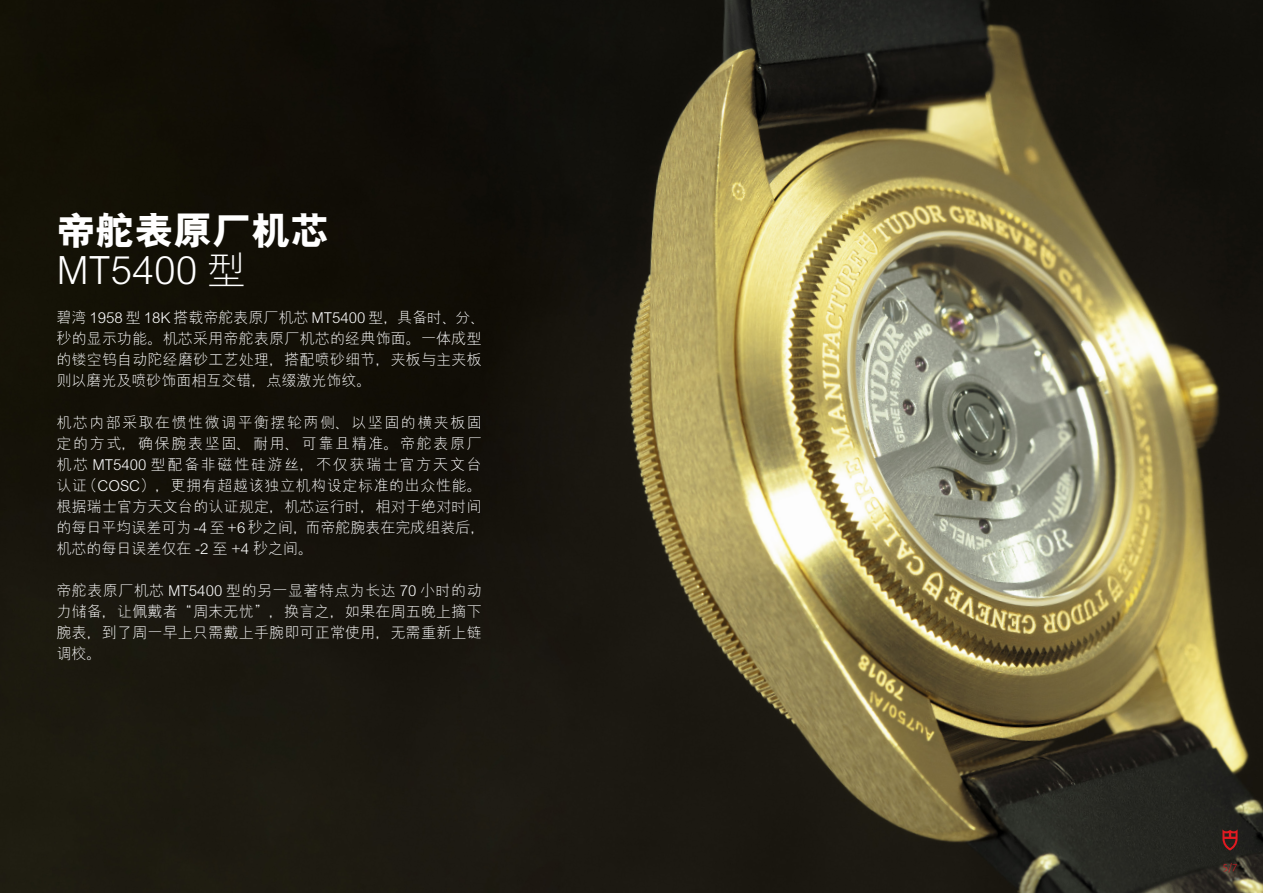
<style>
.page{position:relative;width:1263px;height:893px;background:#fff}
.page>*{position:absolute;margin:0;border:0;box-sizing:border-box;transform-origin:0 0}
.SC_-_Subheading_-_Bo{font:800 39px "M Hei PRC";color:#fff}
.SC_-_Subheading_-_Li{font:300 39px "M Hei PRC";color:#fff}
.SC_-_Body{font:300 15px/21px "M Hei PRC";letter-spacing:.015em;color:#fff}
.SC_-_Body-2{font:300 15px/21px "M Hei PRC";letter-spacing:.04em;color:#fff}
.t1{font:300 10.5px "Meta Pro";color:#e21a21}
</style>
<div class="page">
<img style="left:0;top:0;width:1263px;height:893px">
<svg style="left:1222px;top:829px;width:15px;height:21px"></svg>
<p class="SC_-_Subheading_-_Bo" style="left:56px;top:209px;width:274px">帝舵表原厂机芯</p>
<p class="SC_-_Subheading_-_Li" style="left:56px;top:250px;width:191px">MT5400 型</p>
<p class="SC_-_Body" style="left:56px;top:306px;width:430px">碧湾 1958 型 18K 搭载帝舵表原厂机芯 MT5400 型，具备时、分、秒的显示功能。机芯采用帝舵表原厂机芯的经典饰面。一体成型的镂空钨自动陀经磨砂工艺处理，搭配喷砂细节，夹板与主夹板则以磨光及喷砂饰面相互交错，点缀激光饰纹。</p>
<p class="SC_-_Body-2" style="left:56px;top:411px;width:430px">机芯内部采取在惯性微调平衡摆轮两侧、以坚固的横夹板固定的方式，确保腕表坚固、耐用、可靠且精准。帝舵表原厂机芯 MT5400 型配备非磁性硅游丝，不仅获瑞士官方天文台认证（COSC），更拥有超越该独立机构设定标准的出众性能。根据瑞士官方天文台的认证规定，机芯运行时，相对于绝对时间的每日平均误差可为 -4 至 +6 秒之间，而帝舵腕表在完成组装后，机芯的每日误差仅在 -2 至 +4 秒之间。</p>
<p class="SC_-_Body" style="left:56px;top:579px;width:427px;text-align:justify">帝舵表原厂机芯 MT5400 型的另一显著特点为长达 70 小时的动力储备，让佩戴者“周末无忧”，换言之，如果在周五晚上摘下腕表，到了周一早上只需戴上手腕即可正常使用，无需重新上链调校。</p>
<p class="t1" style="left:1223px;top:860px;width:16px">5/7</p>
</div>
